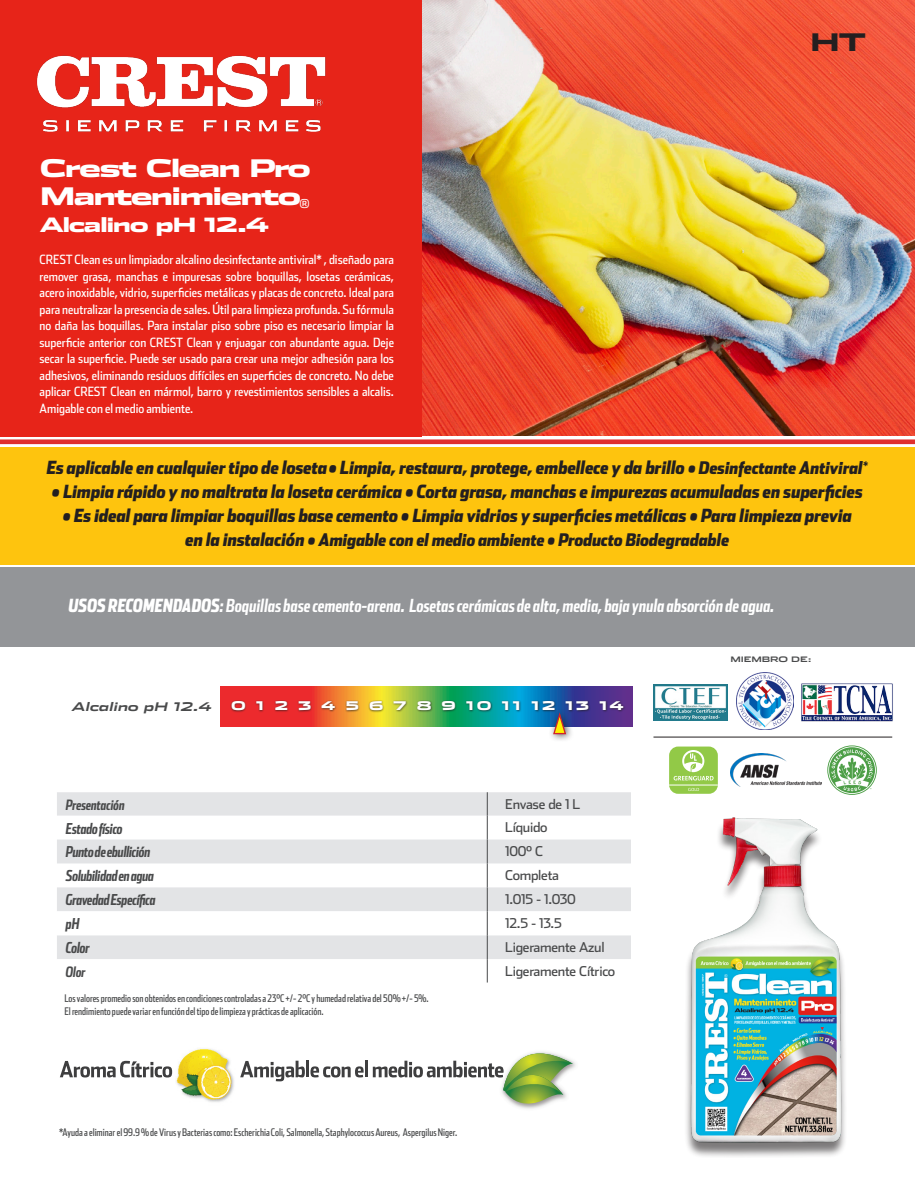
<style>
.page{position:relative;width:915px;height:1191px;background:#fff}
.page>*{position:absolute;margin:0;border:0;box-sizing:border-box;transform-origin:0 0}
.t1{font:900 24px "Stainless Ext";letter-spacing:-.075em;color:#fff}
.t2{font:900 24px "Stainless Ext";color:#231f20}
.t3{font:900 19.5px "Stainless Ext";letter-spacing:-.075em;color:#fff}
.Ventajas{font:italic 900 18px "Stainless Cond";letter-spacing:-.01em;color:#231f20}
.Table_Left{font:italic 700 18px "Stainless Comp";color:#fff}
.Ventajas-2{font:italic 900 17.25px "Stainless Cond";letter-spacing:-.01em;color:#231f20}
.Table_Left-2{font:italic 700 15px "Stainless Comp";letter-spacing:-.025em;color:#494a4b}
.Table_Left-3{font:italic 700 14.25px "Stainless Comp";letter-spacing:-.01em;color:#494a4b}
.Table_Right{font:13.5px "Stainless";letter-spacing:-.02em;color:#494a4b}
.Descripción{font:12.75px/16.5px "Stainless Cond";color:#fff;text-align:justify}
.Table_Left-4{font:900 11.85px "Stainless Ext";letter-spacing:.15em;color:#fff}
.Table_Left-5{font:italic 700 11.85px "Stainless Ext";letter-spacing:-.01em;color:#494a4b}
.Nota{font:10.5px "Stainless Comp";color:#494a4b}
.Table_Left-6{font:700 7.5px "Stainless Ext";letter-spacing:-.01em;color:#494a4b}
.s1{font-size:17.25px}
.s2{font-size:18px}
.s3{font-weight:900}
</style>
<div class="page">
<svg style="left:0;top:439px;width:914px;height:6px;background:#e65d5c"></svg>
<div style="left:0;top:447px;width:914px;height:117px;background:#fec40e"></div>
<img style="left:421px;top:0;width:493px;height:436px">
<div style="left:0;top:0;width:421px;height:436px;background:#e72419"></div>
<img style="left:36px;top:55px;width:290px;height:77px">
<svg style="left:57px;top:792px;width:573px;height:190px"></svg>
<div style="left:0;top:567px;width:914px;height:79px;background:#939598"></div>
<svg style="left:220px;top:687px;width:412px;height:40px;background:#867360"></svg>
<div style="left:230px;top:699px;width:394px;height:13px;background:#231f20;opacity:.75"></div>
<div style="left:547px;top:708px;width:26px;height:34px;background:#231f20;opacity:.75"></div>
<svg style="left:552px;top:713px;width:15px;height:22px"></svg>
<svg style="left:60px;top:1060px;width:112px;height:17px"></svg>
<svg style="left:240px;top:1060px;width:123px;height:21px"></svg>
<hr style="left:365px;top:1060px;width:3px;height:17px;background:#3e3e3f">
<img style="left:533px;top:1052px;width:43px;height:16px">
<svg style="left:372px;top:1053px;width:201px;height:56px"></svg>
<img style="left:176px;top:1049px;width:58px;height:53px">
<img style="left:730px;top:753px;width:91px;height:33px">
<div style="left:669px;top:746px;width:48px;height:47px;background:#92c947;border-radius:9px"></div>
<hr style="left:669px;top:784px;width:48px;height:1px;background:#fff">
<svg style="left:688px;top:788px;width:10px;height:3px"></svg>
<svg style="left:673px;top:750px;width:40px;height:30px"></svg>
<svg style="left:827px;top:745px;width:49px;height:50px"></svg>
<img style="left:736px;top:672px;width:57px;height:57px">
<img style="left:801px;top:683px;width:92px;height:39px">
<img style="left:653px;top:684px;width:74px;height:36px">
<hr style="left:653px;top:737px;width:238px;height:1px;background:#231f20">
<img style="left:686px;top:817px;width:159px;height:340px">
<p class="t1" style="left:40px;top:154px;width:272px">Crest Clean Pro</p>
<p class="t1" style="left:40px;top:182px;width:271px">Mantenimiento<sub>®</sub></p>
<p class="t3" style="left:40px;top:214px;width:231px">Alcalino pH 12.4</p>
<p class="Descripción" style="left:40px;top:251px;width:356px">CREST Clean es un limpiador alcalino desinfectante antiviral* , diseñado para remover grasa, manchas e impuresas sobre boquillas, losetas cerámicas, acero inoxidable, vidrio, superficies metálicas y placas de concreto. Ideal para para neutralizar la presencia de sales. Útil para limpieza profunda. Su fórmula no daña las boquillas. Para instalar piso sobre piso es necesario limpiar la superficie anterior con CREST Clean y enjuagar con abundante agua. Deje secar la superficie. Puede ser usado para crear una mejor adhesión para los adhesivos, eliminando residuos difíciles en superficies de concreto. No debe aplicar CREST Clean en mármol, barro y revestimientos sensibles a alcalis.<br>Amigable con el medio ambiente.</p>
<p class="t2" style="left:810px;top:28px;width:58px">HT</p>
<p class="Ventajas" style="left:47px;top:456px;width:822px">Es aplicable en cualquier tipo de loseta• Limpia, restaura, protege, embellece y da brillo <span class="s1">• Desinfectante Antiviral</span><sup>*</sup></p>
<p class="Ventajas" style="left:52px;top:480px;width:812px">• Limpia rápido y no maltrata la loseta cerámica • Corta grasa, manchas e impurezas acumuladas en superficies</p>
<p class="Ventajas" style="left:63px;top:504px;width:790px">• Es ideal para limpiar boquillas base cemento • Limpia vidrios y superficies metálicas • Para limpieza previa</p>
<p class="Ventajas-2" style="left:185px;top:529px;width:545px"><span class="s2">en la instalación</span> • Amigable con el medio ambiente • Producto Biodegradable</p>
<p class="Table_Left" style="left:69px;top:595px;width:707px"><span class="s3">USOS RECOMENDADOS</span>: Boquillas base cemento-arena. Losetas cerámicas de alta, media, baja ynula absorción de agua.</p>
<p class="Table_Left-5" style="left:72px;top:700px;width:141px">Alcalino pH 12.4</p>
<p class="Table_Left-4" style="left:231px;top:699px;width:394px">0 1 2 3 4 5 6 7 8 9 10 11 12 13 14</p>
<p class="Table_Left-3" style="left:66px;top:796px;width:60px">Presentación</p>
<p class="Table_Right" style="left:505px;top:796px;width:76px">Envase de 1 L</p>
<p class="Table_Left-2" style="left:66px;top:819px;width:58px">Estado físico</p>
<p class="Table_Right" style="left:505px;top:819px;width:44px">Líquido</p>
<p class="Table_Left-2" style="left:66px;top:843px;width:86px">Punto de ebullición</p>
<p class="Table_Right" style="left:505px;top:843px;width:39px">100° C</p>
<p class="Table_Left-2" style="left:66px;top:867px;width:90px">Solubilidad en agua</p>
<p class="Table_Right" style="left:505px;top:867px;width:55px">Completa</p>
<p class="Table_Left-2" style="left:66px;top:891px;width:91px">Gravedad Específica</p>
<p class="Table_Right" style="left:505px;top:891px;width:72px">1.015 - 1.030</p>
<p class="Table_Left-2" style="left:66px;top:914px;width:15px">pH</p>
<p class="Table_Right" style="left:505px;top:915px;width:58px">12.5 - 13.5</p>
<p class="Table_Left-2" style="left:66px;top:938px;width:25px">Color</p>
<p class="Table_Right" style="left:505px;top:939px;width:101px">Ligeramente Azul</p>
<p class="Table_Left-3" style="left:66px;top:962px;width:21px">Olor</p>
<p class="Table_Right" style="left:505px;top:963px;width:111px">Ligeramente Cítrico</p>
<p class="Nota" style="left:64px;top:992px;width:365px">Los valores promedio son obtenidos en condiciones controladas a 23°C +/- 2°C y humedad relativa del 50% +/- 5%.</p>
<p class="Nota" style="left:64px;top:1004px;width:261px">El rendimiento puede variar en función del tipo de limpieza y prácticas de aplicación.</p>
<p class="Nota" style="left:59px;top:1125px;width:399px">*Ayuda a eliminar el 99.9 % de Virus y Bacterias como: Escherichia Coli, Salmonella, Staphylococcus Aureus, Aspergilus Niger.</p>
<p class="Table_Left-6" style="left:730px;top:655px;width:83px">MIEMBRO DE:</p>
</div>
